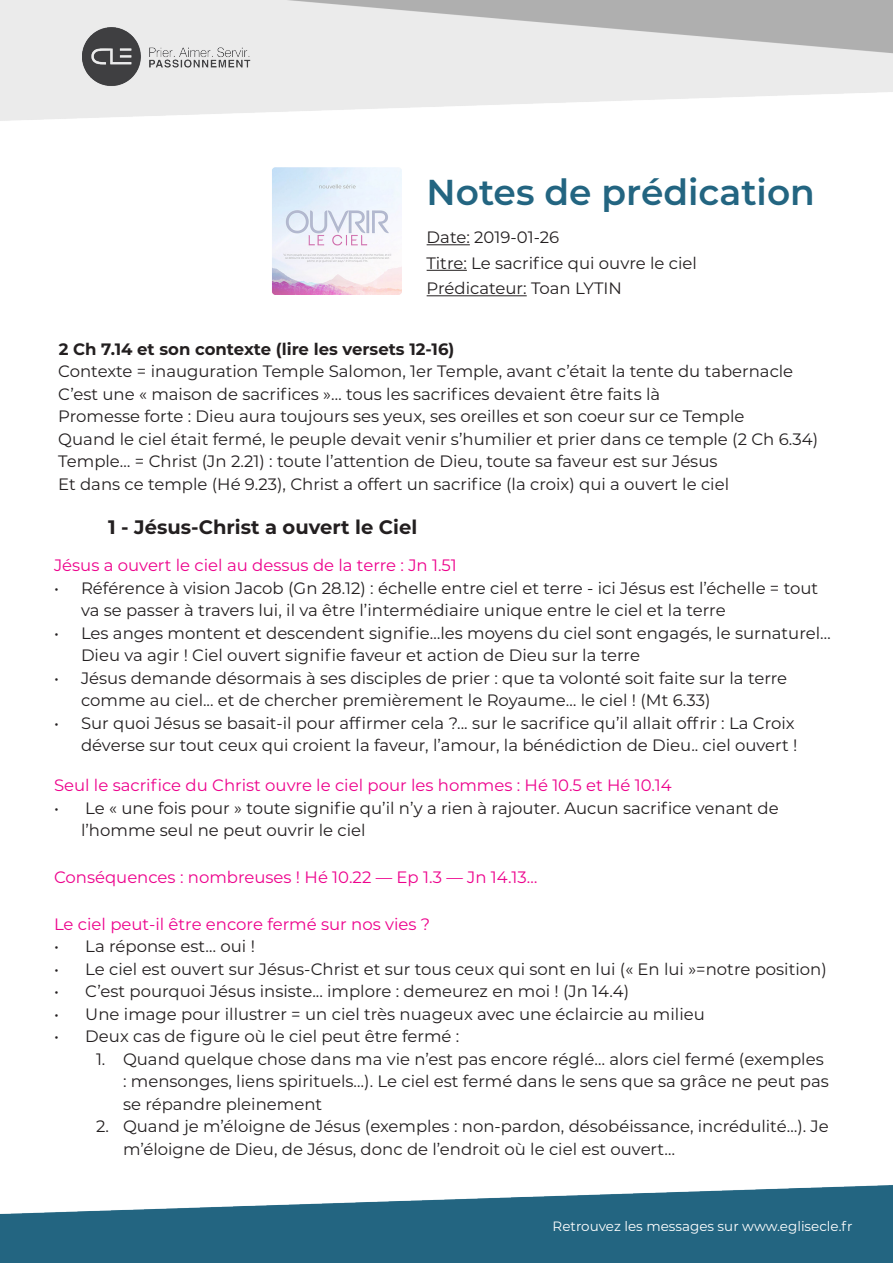
<style>
.page{position:relative;width:893px;height:1263px;background:#fff}
.page>*{position:absolute;margin:0;border:0;box-sizing:border-box;transform-origin:0 0}
.t1{font:600 36px "Montserrat";color:#236581}
.t2{font:700 19.5px "Montserrat";color:#231f20}
.Titre{font:16.5px/22.5px "Montserrat";color:#231f20}
.t3{font:16.5px "Montserrat";color:#ed028c}
.t4{font:700 16.5px "Montserrat";color:#231f20}
.t5{font:13.5px "Montserrat";color:#fff}
</style>
<div class="page">
<img style="left:0;top:0;width:893px;height:1263px">
<img style="left:83px;top:27px;width:318px;height:267px">
<hr style="left:427px;top:244px;width:43px;height:1px;background:#231f20">
<hr style="left:427px;top:270px;width:40px;height:1px;background:#231f20">
<hr style="left:427px;top:295px;width:100px;height:1px;background:#231f20">
<p class="t1" style="left:427px;top:167px;width:390px">Notes de prédication</p>
<p class="Titre" style="left:427px;top:225px;width:134px">Date: 2019-01-26</p>
<p class="Titre" style="left:427px;top:251px;width:272px">Titre: Le sacrifice qui ouvre le ciel</p>
<p class="Titre" style="left:427px;top:276px;width:197px">Prédicateur: Toan LYTIN</p>
<p class="t4" style="left:59px;top:337px;width:397px">2 Ch 7.14 et son contexte (lire les versets 12-16)</p>
<p class="Titre" style="left:58px;top:360px;width:736px">Contexte = inauguration Temple Salomon, 1er Temple, avant c’était la tente du tabernacle</p>
<p class="Titre" style="left:58px;top:382px;width:603px">C’est une « maison de sacrifices »… tous les sacrifices devaient être faits là</p>
<p class="Titre" style="left:58px;top:405px;width:688px">Promesse forte : Dieu aura toujours ses yeux, ses oreilles et son coeur sur ce Temple</p>
<p class="Titre" style="left:58px;top:427px;width:761px">Quand le ciel était fermé, le peuple devait venir s’humilier et prier dans ce temple (2 Ch 6.34)</p>
<p class="Titre" style="left:58px;top:450px;width:661px">Temple… = Christ (Jn 2.21) : toute l’attention de Dieu, toute sa faveur est sur Jésus</p>
<p class="Titre" style="left:58px;top:472px;width:672px">Et dans ce temple (Hé 9.23), Christ a offert un sacrifice (la croix) qui a ouvert le ciel</p>
<p class="t2" style="left:108px;top:513px;width:311px">1 - Jésus-Christ a ouvert le Ciel</p>
<p class="t3" style="left:54px;top:554px;width:404px">Jésus a ouvert le ciel au dessus de la terre : Jn 1.51</p>
<p class="Titre" style="left:81px;top:576px;width:739px;text-indent:-27px">• Référence à vision Jacob (Gn 28.12) : échelle entre ciel et terre - ici Jésus est l’échelle = tout va se passer à travers lui, il va être l’intermédiaire unique entre le ciel et la terre</p>
<p class="Titre" style="left:81px;top:621px;width:751px;text-indent:-27px">• Les anges montent et descendent signifie…les moyens du ciel sont engagés, le surnaturel…<br>Dieu va agir ! Ciel ouvert signifie faveur et action de Dieu sur la terre</p>
<p class="Titre" style="left:81px;top:666px;width:708px;text-indent:-27px">• Jésus demande désormais à ses disciples de prier : que ta volonté soit faite sur la terre comme au ciel... et de chercher premièrement le Royaume… le ciel ! (Mt 6.33)</p>
<p class="Titre" style="left:54px;top:711px;width:745px;text-align:right">• Sur quoi Jésus se basait-il pour affirmer cela ?... sur le sacrifice qu’il allait offrir : La Croix déverse sur tout ceux qui croient la faveur, l’amour, la bénédiction de Dieu.. ciel ouvert !</p>
<p class="t3" style="left:54px;top:774px;width:619px">Seul le sacrifice du Christ ouvre le ciel pour les hommes : Hé 10.5 et Hé 10.14</p>
<p class="Titre" style="left:81px;top:796px;width:699px;text-indent:-27px">• Le « une fois pour » toute signifie qu’il n’y a rien à rajouter. Aucun sacrifice venant de l’homme seul ne peut ouvrir le ciel</p>
<p class="t3" style="left:54px;top:866px;width:485px">Conséquences : nombreuses ! Hé 10.22 — Ep 1.3 — Jn 14.13…</p>
<p class="t3" style="left:54px;top:912px;width:378px">Le ciel peut-il être encore fermé sur nos vies ?</p>
<p class="Titre" style="left:54px;top:934px;width:202px">• La réponse est… oui !</p>
<p class="Titre" style="left:54px;top:957px;width:774px">• Le ciel est ouvert sur Jésus-Christ et sur tous ceux qui sont en lui (« En lui »=notre position)</p>
<p class="Titre" style="left:54px;top:979px;width:577px">• C’est pourquoi Jésus insiste... implore : demeurez en moi ! (Jn 14.4)</p>
<p class="Titre" style="left:54px;top:1002px;width:652px">• Une image pour illustrer = un ciel très nuageux avec une éclaircie au milieu</p>
<p class="Titre" style="left:54px;top:1024px;width:407px">• Deux cas de figure où le ciel peut être fermé :</p>
<p class="Titre" style="left:123px;top:1047px;width:707px;text-indent:-27px">1. Quand quelque chose dans ma vie n’est pas encore réglé… alors ciel fermé (exemples : mensonges, liens spirituels…). Le ciel est fermé dans le sens que sa grâce ne peut pas se répandre pleinement</p>
<p class="Titre" style="left:123px;top:1114px;width:707px;text-indent:-27px">2. Quand je m’éloigne de Jésus (exemples : non-pardon, désobéissance, incrédulité…). Je m’éloigne de Dieu, de Jésus, donc de l’endroit où le ciel est ouvert…</p>
<p class="t5" style="left:553px;top:1216px;width:301px">Retrouvez les messages sur www.eglisecle.fr</p>
</div>
